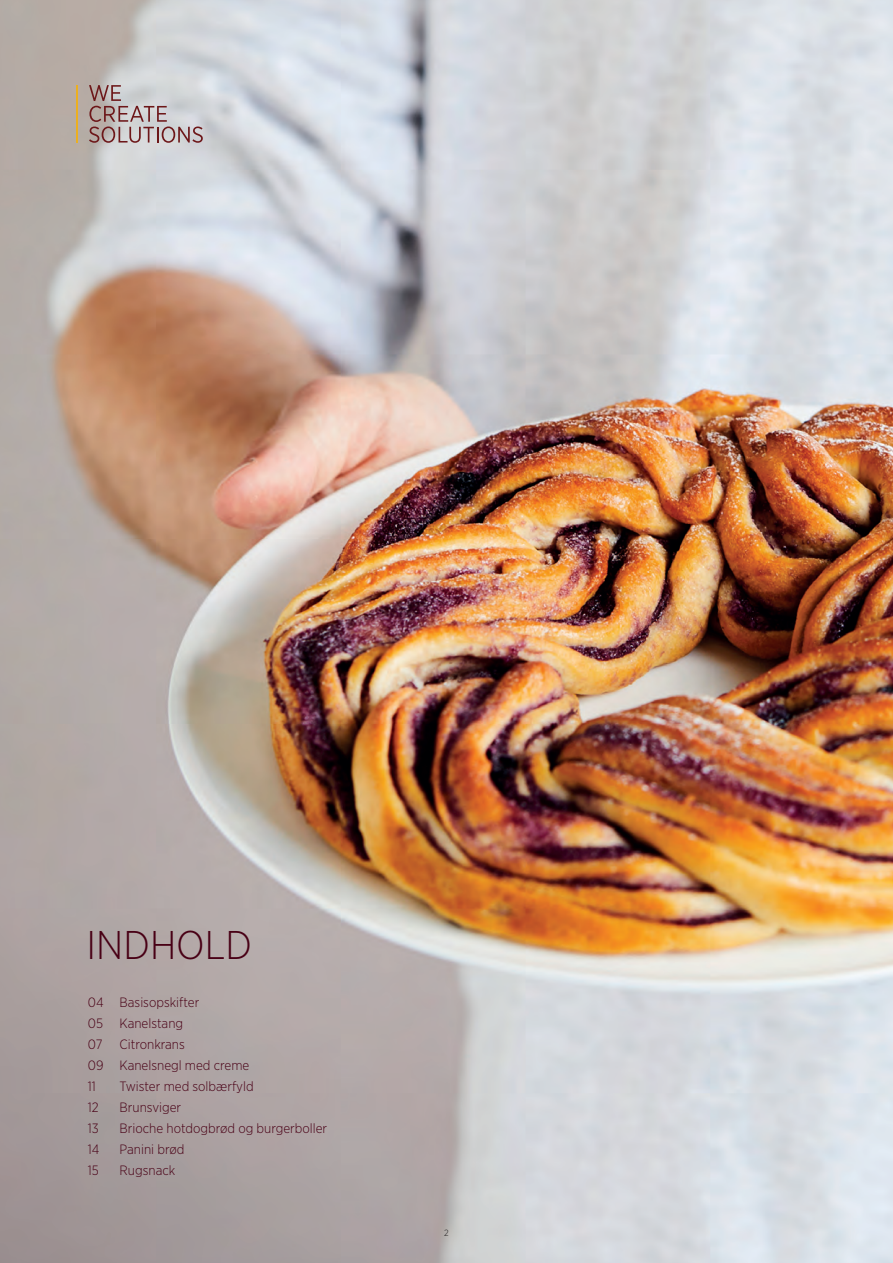
<style>
.page{position:relative;width:893px;height:1263px;background:#fff}
.page>*{position:absolute;margin:0;border:0;box-sizing:border-box;transform-origin:0 0}
.overskrift{font:300 40.05px "Gotham Narrow";color:#480015}
.produkt_brødtekst{font:300 13.5px "Gotham Narrow";color:#480015}
.t1{font:300 9px "Gotham Narrow";color:#231f20}
</style>
<div class="page">
<img style="left:0;top:0;width:893px;height:1263px">
<svg style="left:89px;top:85px;width:114px;height:58px"></svg>
<hr style="left:77px;top:85px;width:1px;height:58px;background:#ecaf20">
<p class="overskrift" style="left:87px;top:920px;width:167px">INDHOLD</p>
<p class="produkt_brødtekst" style="left:88px;top:994px;width:113px">04 Basisopskifter</p>
<p class="produkt_brødtekst" style="left:88px;top:1015px;width:97px">05 Kanelstang</p>
<p class="produkt_brødtekst" style="left:88px;top:1036px;width:16px">07</p>
<p class="produkt_brødtekst" style="left:120px;top:1036px;width:67px">Citronkrans</p>
<p class="produkt_brødtekst" style="left:88px;top:1057px;width:163px">09 Kanelsnegl med creme</p>
<p class="produkt_brødtekst" style="left:88px;top:1078px;width:9px">11</p>
<p class="produkt_brødtekst" style="left:120px;top:1078px;width:136px">Twister med solbærfyld</p>
<p class="produkt_brødtekst" style="left:88px;top:1099px;width:12px">12</p>
<p class="produkt_brødtekst" style="left:120px;top:1099px;width:63px">Brunsviger</p>
<p class="produkt_brødtekst" style="left:88px;top:1120px;width:12px">13</p>
<p class="produkt_brødtekst" style="left:120px;top:1120px;width:209px">Brioche hotdogbrød og burgerboller</p>
<p class="produkt_brødtekst" style="left:88px;top:1141px;width:13px">14</p>
<p class="produkt_brødtekst" style="left:120px;top:1141px;width:66px">Panini brød</p>
<p class="produkt_brødtekst" style="left:88px;top:1162px;width:13px">15</p>
<p class="produkt_brødtekst" style="left:120px;top:1162px;width:57px">Rugsnack</p>
<p class="t1" style="left:444px;top:1227px;width:6px">2</p>
</div>
